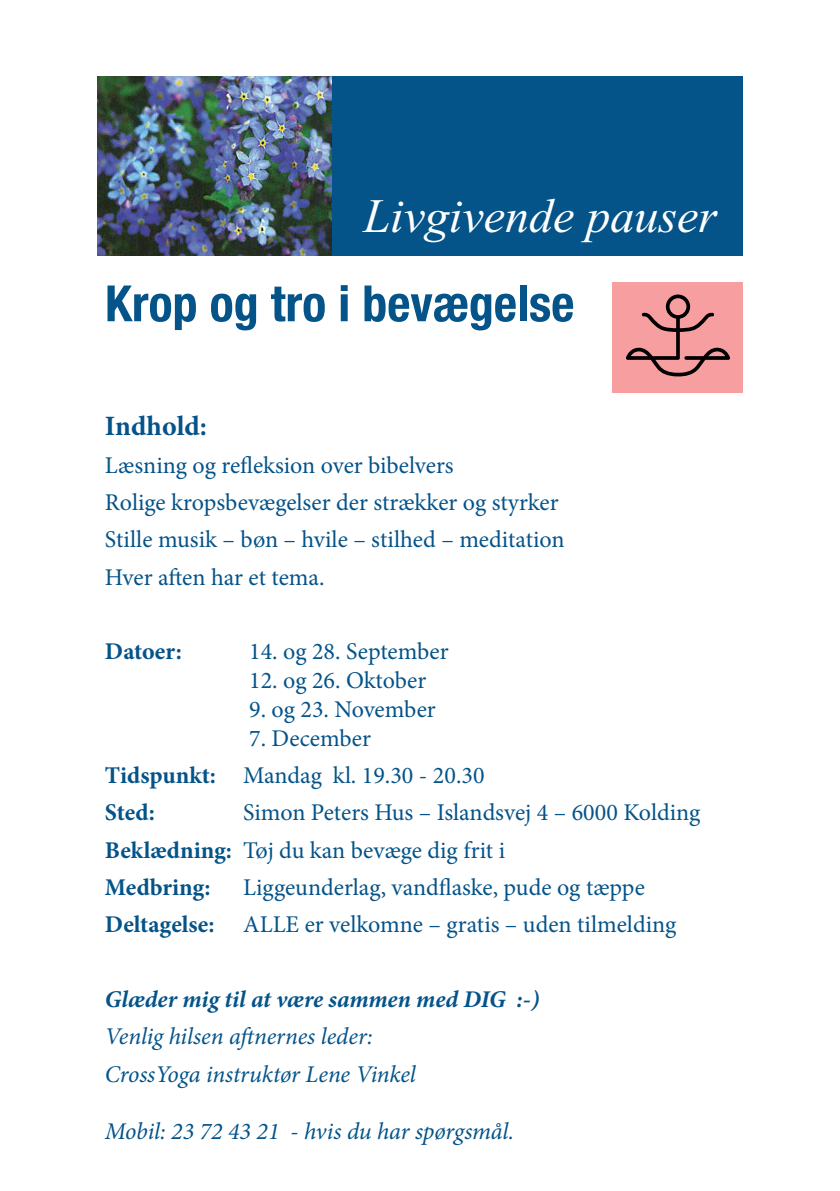
<style>
.page{position:relative;width:840px;height:1191px;background:#fff}
.page>*{position:absolute;margin:0;border:0;box-sizing:border-box;transform-origin:0 0}
.t1{font:700 condensed 50px "Helvetica Neue";color:#045389}
.t2{font:italic 48px "Times New Roman";color:#fff}
.t3{font:700 28px "Minion Pro";color:#045389}
.t4{font:24px "Minion Pro";color:#045389}
.t5{font:italic 24px "Minion Pro";letter-spacing:-.005em;color:#045389}
.t6{font:italic 700 24px "Minion Pro";color:#045389}
.t7{font:700 24px "Minion Pro";letter-spacing:-.005em;color:#045389}
.s1{font-weight:700}
</style>
<div class="page">
<div style="left:97px;top:77px;width:645px;height:179px;background:#045389"></div>
<img style="left:97px;top:77px;width:235px;height:179px">
<div style="left:611px;top:282px;width:131px;height:111px;background:#f79fa0"></div>
<svg style="left:626px;top:294px;width:103px;height:82px"></svg>
<p class="t2" style="left:363px;top:190px;width:355px">Livgivende pauser</p>
<p class="t1" style="left:105px;top:273px;width:470px">Krop og tro i bevægelse</p>
<p class="t3" style="left:105px;top:407px;width:104px">Indhold:</p>
<p class="t4" style="left:105px;top:449px;width:350px">Læsning og refleksion over bibelvers</p>
<p class="t4" style="left:105px;top:486px;width:455px">Rolige kropsbevægelser der strækker og styrker</p>
<p class="t4" style="left:105px;top:523px;width:461px">Stille musik – bøn – hvile – stilhed – meditation</p>
<p class="t4" style="left:105px;top:561px;width:221px">Hver aften har et tema.</p>
<p class="t7" style="left:105px;top:634px;width:78px">Datoer:</p>
<p class="t4" style="left:249px;top:635px;width:201px">14. og 28. September</p>
<p class="t4" style="left:249px;top:664px;width:179px">12. og 26. Oktober</p>
<p class="t4" style="left:249px;top:693px;width:188px">9. og 23. November</p>
<p class="t4" style="left:249px;top:722px;width:123px">7. December</p>
<p class="t4" style="left:105px;top:759px;width:381px"><span class="s1">Tidspunkt:</span> Mandag kl. 19.30 - 20.30</p>
<p class="t7" style="left:105px;top:795px;width:51px">Sted:</p>
<p class="t4" style="left:243px;top:796px;width:458px">Simon Peters Hus – Islandsvej 4 – 6000 Kolding</p>
<p class="t4" style="left:105px;top:834px;width:401px"><span class="s1">Beklædning:</span> Tøj du kan bevæge dig frit i</p>
<p class="t7" style="left:105px;top:870px;width:107px">Medbring:</p>
<p class="t4" style="left:243px;top:871px;width:403px">Liggeunderlag, vandflaske, pude og tæppe</p>
<p class="t4" style="left:105px;top:908px;width:572px"><span class="s1">Deltagelse:</span> ALLE er velkomne – gratis – uden tilmelding</p>
<p class="t6" style="left:105px;top:982px;width:435px">Glæder mig til at være sammen med DIG :-)</p>
<p class="t5" style="left:105px;top:1020px;width:269px">Venlig hilsen aftnernes leder:</p>
<p class="t5" style="left:105px;top:1057px;width:312px">CrossYoga instruktør Lene Vinkel</p>
<p class="t5" style="left:105px;top:1114px;width:410px">Mobil: 23 72 43 21 - hvis du har spørgsmål.</p>
</div>
